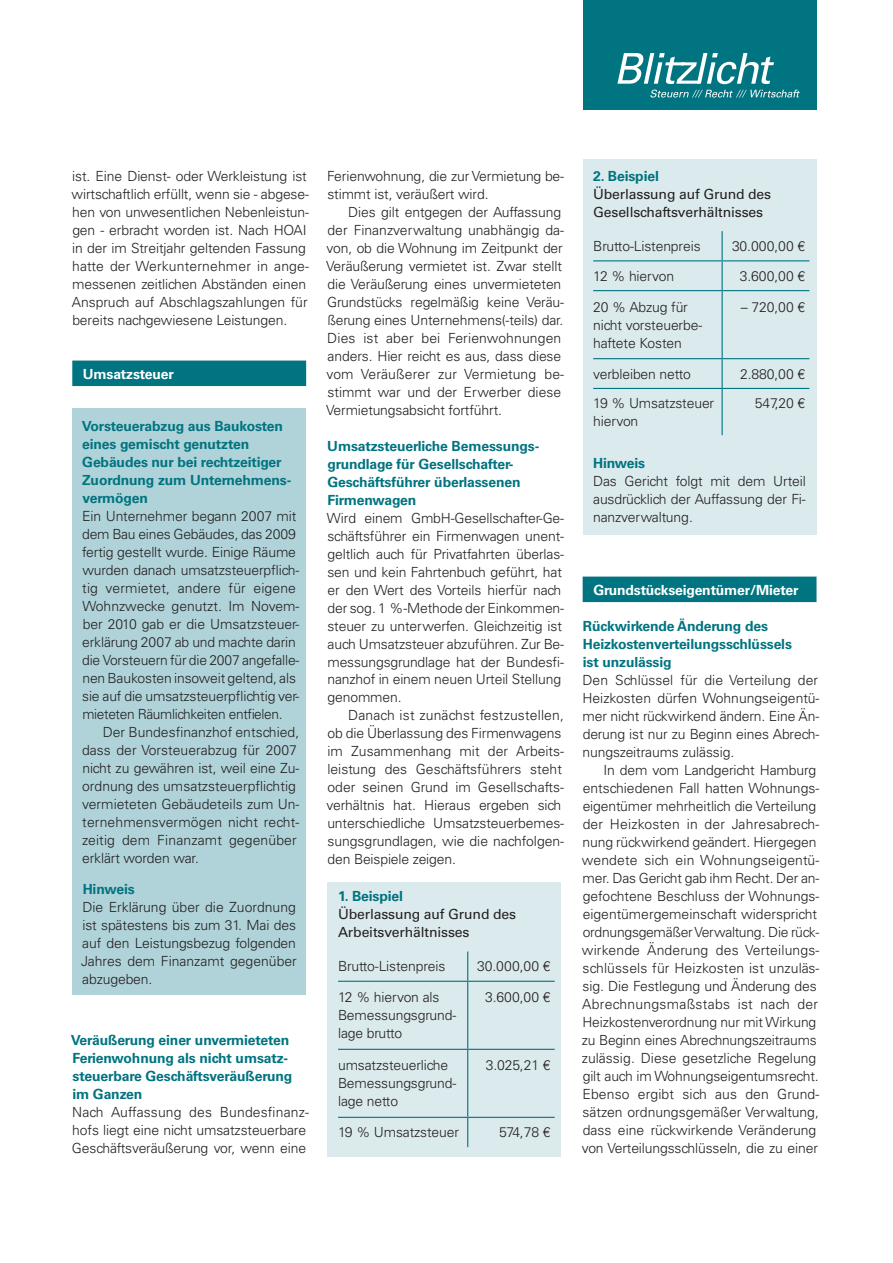
<style>
.page{position:relative;width:893px;height:1263px;background:#fff}
.page>*{position:absolute;margin:0;border:0;box-sizing:border-box;transform-origin:0 0}
.t1{font:300 13.95px/18px "Univers LT Std";letter-spacing:-.01em;color:#231f20}
.t2{font:700 13.95px/18px "Univers LT Std";letter-spacing:-.01em;color:#007480}
.t3{font:13.95px/18px "Univers LT Std";letter-spacing:-.01em;color:#231f20}
.t4{font:700 13.95px "Univers LT Std";letter-spacing:-.01em;color:#fff}
</style>
<div class="page">
<div style="left:583px;top:0;width:233px;height:110px;background:#007480"></div>
<svg style="left:617px;top:53px;width:157px;height:31px"></svg>
<svg style="left:650px;top:90px;width:150px;height:8px"></svg>
<div style="left:72px;top:361px;width:234px;height:25px;background:#007480"></div>
<div style="left:583px;top:577px;width:233px;height:25px;background:#007480"></div>
<div style="left:327px;top:882px;width:234px;height:275px;background:#dbeaed"></div>
<hr style="left:467px;top:951px;width:1px;height:30px;background:#007480">
<hr style="left:338px;top:981px;width:130px;height:1px;background:#007480">
<hr style="left:468px;top:981px;width:87px;height:1px;background:#007480">
<hr style="left:467px;top:982px;width:1px;height:67px;background:#007480">
<hr style="left:338px;top:1049px;width:130px;height:1px;background:#007480">
<hr style="left:468px;top:1049px;width:87px;height:1px;background:#007480">
<hr style="left:467px;top:1050px;width:1px;height:67px;background:#007480">
<hr style="left:338px;top:1117px;width:130px;height:1px;background:#007480">
<hr style="left:468px;top:1117px;width:87px;height:1px;background:#007480">
<svg style="left:467px;top:1118px;width:1px;height:29px"></svg>
<div style="left:72px;top:408px;width:234px;height:586px;background:#b0d3d9"></div>
<div style="left:583px;top:159px;width:233px;height:376px;background:#dbeaed"></div>
<hr style="left:593px;top:260px;width:129px;height:1px;background:#007480">
<hr style="left:722px;top:260px;width:87px;height:1px;background:#007480">
<svg style="left:722px;top:231px;width:1px;height:59px"></svg>
<hr style="left:593px;top:290px;width:129px;height:1px;background:#007480">
<hr style="left:722px;top:290px;width:87px;height:1px;background:#007480">
<hr style="left:722px;top:291px;width:1px;height:67px;background:#007480">
<hr style="left:593px;top:358px;width:129px;height:1px;background:#007480">
<hr style="left:722px;top:358px;width:87px;height:1px;background:#007480">
<svg style="left:722px;top:359px;width:1px;height:29px"></svg>
<hr style="left:593px;top:388px;width:129px;height:1px;background:#007480">
<hr style="left:722px;top:388px;width:87px;height:1px;background:#007480">
<hr style="left:722px;top:389px;width:1px;height:46px;background:#007480">
<p class="t1" style="left:72px;top:167px;width:239px">ist. Eine Dienst- oder Werkleistung ist wirtschaftlich erfüllt, wenn sie - abgese&shy;hen von unwesentlichen Nebenleistun&shy;gen - erbracht worden ist. Nach HOAI in der im Streitjahr geltenden Fassung hatte der Werkunternehmer in ange&shy;messenen zeitlichen Abständen einen Anspruch auf Abschlagszahlungen für bereits nachgewiesene Leistungen.</p>
<p class="t4" style="left:83px;top:365px;width:93px">Umsatzsteuer</p>
<p class="t2" style="left:82px;top:417px;width:211px">Vorsteuerabzug aus Baukosten eines gemischt genutzten<br>Gebäudes nur bei rechtzeitiger<br>Zuordnung zum Unternehmens&shy;vermögen</p>
<p class="t1" style="left:82px;top:507px;width:219px">Ein Unternehmer begann 2007 mit dem Bau eines Gebäudes, das 2009 fertig gestellt wurde. Einige Räume wurden danach umsatzsteuerpflich&shy;tig vermietet, andere für eigene Wohnzwecke genutzt. Im Novem&shy;ber 2010 gab er die Umsatzsteuer&shy;erklärung 2007 ab und machte darin die Vorsteuern für die 2007 angefalle&shy;nen Baukosten insoweit geltend, als sie auf die umsatzsteuerpflichtig ver&shy;mieteten Räumlichkeiten entfielen.</p>
<p class="t1" style="left:82px;top:723px;width:219px;text-indent:21px">Der Bundesfinanzhof entschied, dass der Vorsteuerabzug für 2007 nicht zu gewähren ist, weil eine Zu&shy;ordnung des umsatzsteuerpflichtig vermieteten Gebäudeteils zum Un&shy;ternehmensvermögen nicht recht&shy;zeitig dem Finanzamt gegenüber erklärt worden war.</p>
<p class="t2" style="left:83px;top:880px;width:54px">Hinweis</p>
<p class="t1" style="left:81px;top:898px;width:217px;text-align:justify">Die Erklärung über die Zuordnung ist spätestens bis zum 31. Mai des auf den Leistungsbezug folgenden Jahres dem Finanzamt gegenüber abzugeben.</p>
<p class="t2" style="left:71px;top:1031px;width:223px">Veräußerung einer unvermieteten<br>Ferienwohnung als nicht umsatz&shy;steuerbare Geschäftsveräußerung im Ganzen</p>
<p class="t1" style="left:72px;top:1103px;width:238px">Nach Auffassung des Bundesfinanz&shy;hofs liegt eine nicht umsatzsteuerbare<br>Geschäftsveräußerung vor, wenn eine</p>
<p class="t1" style="left:327px;top:167px;width:238px">Ferienwohnung, die zur Vermietung be&shy;stimmt ist, veräußert wird.</p>
<p class="t1" style="left:326px;top:203px;width:239px;text-indent:22px">Dies gilt entgegen der Auffassung der Finanzverwaltung unabhängig da&shy;von, ob die Wohnung im Zeitpunkt der Veräußerung vermietet ist. Zwar stellt die Veräußerung eines unvermieteten Grundstücks regelmäßig keine Veräu&shy;ßerung eines Unternehmens(-teils) dar.<br>Dies ist aber bei Ferienwohnungen anders. Hier reicht es aus, dass diese vom Veräußerer zur Vermietung be&shy;stimmt war und der Erwerber diese Vermietungsabsicht fortführt.</p>
<p class="t2" style="left:327px;top:437px;width:214px">Umsatzsteuerliche Bemessungs&shy;grundlage für Gesellschafter-<br>Geschäftsführer überlassenen<br>Firmenwagen</p>
<p class="t1" style="left:327px;top:509px;width:239px">Wird einem GmbH-Gesellschafter-Ge&shy;schäftsführer ein Firmenwagen unent&shy;geltlich auch für Privatfahrten überlas&shy;sen und kein Fahrtenbuch geführt, hat er den Wert des Vorteils hierfür nach der sog. 1 %-Methode der Einkommen&shy;steuer zu unterwerfen. Gleichzeitig ist auch Umsatzsteuer abzuführen. Zur Be&shy;messungsgrundlage hat der Bundesfi&shy;nanzhof in einem neuen Urteil Stellung genommen.</p>
<p class="t1" style="left:327px;top:706px;width:239px;text-indent:22px">Danach ist zunächst festzustellen, ob die Überlassung des Firmenwagens im Zusammenhang mit der Arbeits&shy;leistung des Geschäftsführers steht oder seinen Grund im Gesellschafts&shy;verhältnis hat. Hieraus ergeben sich unterschiedliche Umsatzsteuerbemes&shy;sungsgrundlagen, wie die nachfolgen&shy;den Beispiele zeigen.</p>
<p class="t2" style="left:338px;top:887px;width:67px">1. Beispiel</p>
<p class="t3" style="left:338px;top:905px;width:180px">Überlassung auf Grund des<br>Arbeitsverhältnisses</p>
<p class="t1" style="left:338px;top:957px;width:109px">Brutto-Listenpreis</p>
<p class="t1" style="left:477px;top:957px;width:75px">30.000,00 €</p>
<p class="t1" style="left:338px;top:988px;width:120px">12 % hiervon als<br>Bemessungsgrund&shy;lage brutto</p>
<p class="t1" style="left:485px;top:988px;width:67px">3.600,00 €</p>
<p class="t1" style="left:338px;top:1056px;width:120px">umsatzsteuerliche<br>Bemessungsgrund&shy;lage netto</p>
<p class="t1" style="left:486px;top:1056px;width:66px">3.025,21 €</p>
<p class="t1" style="left:338px;top:1123px;width:123px">19 % Umsatzsteuer</p>
<p class="t1" style="left:499px;top:1123px;width:53px">574,78 €</p>
<p class="t2" style="left:593px;top:167px;width:67px">2. Beispiel</p>
<p class="t3" style="left:593px;top:185px;width:180px">Überlassung auf Grund des<br>Gesellschaftsverhältnisses</p>
<p class="t1" style="left:593px;top:237px;width:109px">Brutto-Listenpreis</p>
<p class="t1" style="left:732px;top:237px;width:75px">30.000,00 €</p>
<p class="t1" style="left:593px;top:267px;width:83px">12 % hiervon</p>
<p class="t1" style="left:740px;top:267px;width:67px">3.600,00 €</p>
<p class="t1" style="left:593px;top:298px;width:111px">20 % Abzug für nicht vorsteuerbe&shy;haftete Kosten</p>
<p class="t1" style="left:741px;top:298px;width:66px">– 720,00 €</p>
<p class="t1" style="left:593px;top:365px;width:99px">verbleiben netto</p>
<p class="t1" style="left:740px;top:365px;width:66px">2.880,00 €</p>
<p class="t1" style="left:593px;top:394px;width:123px">19 % Umsatzsteuer hiervon</p>
<p class="t1" style="left:755px;top:394px;width:52px">547,20 €</p>
<p class="t2" style="left:593px;top:454px;width:54px">Hinweis</p>
<p class="t1" style="left:593px;top:472px;width:214px;text-align:justify">Das Gericht folgt mit dem Urteil ausdrücklich der Auffassung der Fi&shy;nanzverwaltung.</p>
<p class="t4" style="left:593px;top:581px;width:207px">Grundstückseigentümer/Mieter</p>
<p class="t2" style="left:583px;top:617px;width:211px">Rückwirkende Änderung des<br>Heizkostenverteilungsschlüssels ist unzulässig</p>
<p class="t1" style="left:582px;top:671px;width:238px;text-align:justify">Den Schlüssel für die Verteilung der Heizkosten dürfen Wohnungseigentü&shy;mer nicht rückwirkend ändern. Eine Än&shy;derung ist nur zu Beginn eines Abrech&shy;nungszeitraums zulässig.</p>
<p class="t1" style="left:582px;top:761px;width:239px;text-indent:22px">In dem vom Landgericht Hamburg entschiedenen Fall hatten Wohnungs&shy;eigentümer mehrheitlich die Verteilung der Heizkosten in der Jahresabrech&shy;nung rückwirkend geändert. Hiergegen wendete sich ein Wohnungseigentü&shy;mer. Das Gericht gab ihm Recht. Der an&shy;gefochtene Beschluss der Wohnungs&shy;eigentümergemeinschaft widerspricht ordnungsgemäßer Verwaltung. Die rück&shy;wirkende Änderung des Verteilungs&shy;schlüssels für Heizkosten ist unzuläs&shy;sig. Die Festlegung und Änderung des Abrechnungsmaßstabs ist nach der Heizkostenverordnung nur mit Wirkung zu Beginn eines Abrechnungszeitraums zulässig. Diese gesetzliche Regelung gilt auch im Wohnungseigentumsrecht.<br>Ebenso ergibt sich aus den Grund&shy;sätzen ordnungsgemäßer Verwaltung, dass eine rückwirkende Veränderung von Verteilungsschlüsseln, die zu einer</p>
</div>
